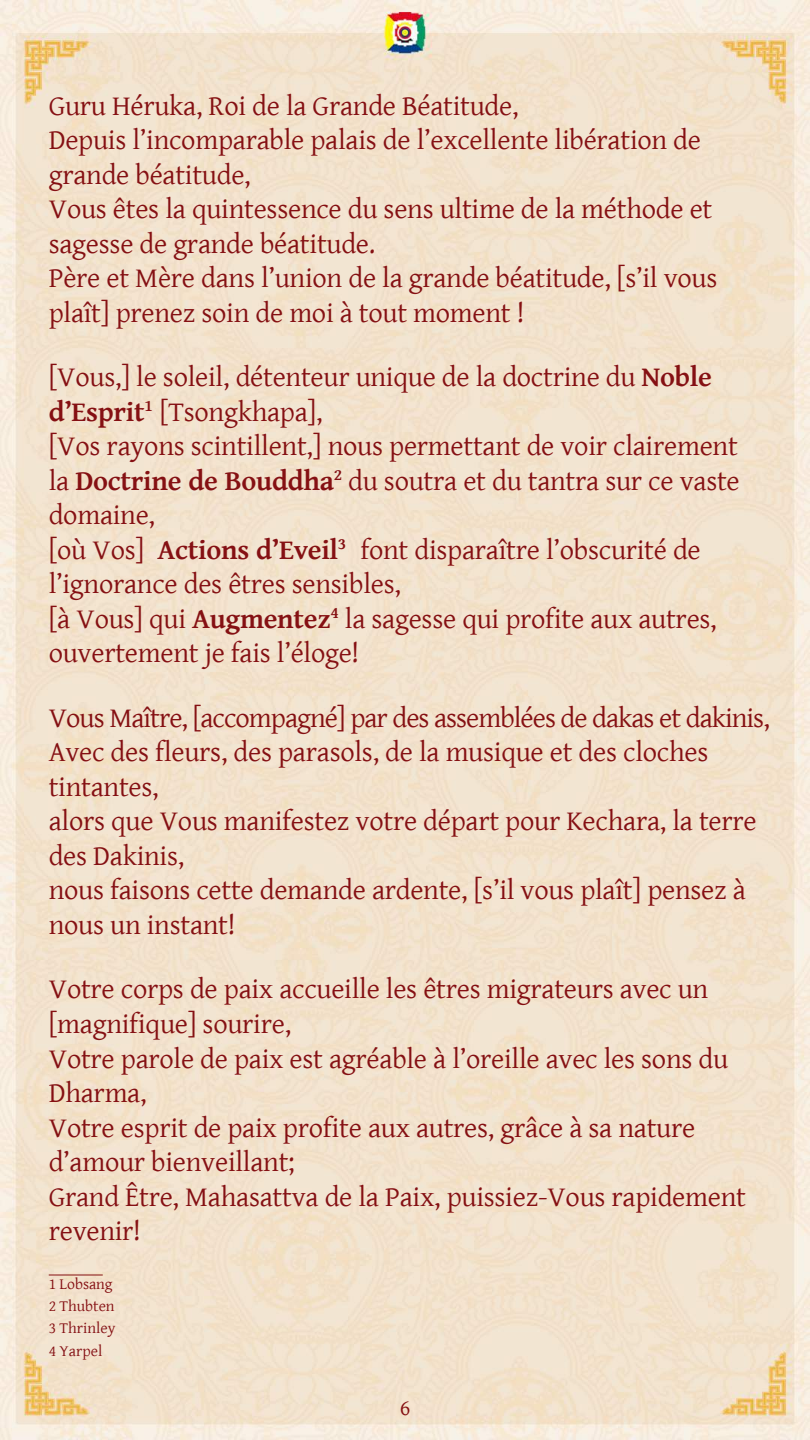
<style>
.page{position:relative;width:810px;height:1440px;background:#fff}
.page>*{position:absolute;margin:0;border:0;box-sizing:border-box;transform-origin:0 0}
.t1{font:28.5px/34.5px "Gentium Basic";letter-spacing:-.01em;color:#851013}
.t2{font:22.5px "Gentium Basic";color:#851013}
.t3{font:15.75px/22.5px "Gentium Basic";color:#851013}
.s1{font-weight:700}
</style>
<div class="page">
<img style="left:0;top:0;width:810px;height:1440px">
<hr style="left:49px;top:1275px;width:54px;height:1px;background:#851013">
<p class="t1" style="left:49px;top:88px;width:670px">Guru Héruka, Roi de la Grande Béatitude,<br>Depuis l’incomparable palais de l’excellente libération de grande béatitude,<br>Vous êtes la quintessence du sens ultime de la méthode et sagesse de grande béatitude.<br>Père et Mère dans l’union de la grande béatitude, [s’il vous plaît] prenez soin de moi à tout moment !</p>
<p class="t1" style="left:49px;top:359px;width:693px">[Vous,] le soleil, détenteur unique de la doctrine du <span class="s1">Noble d’Esprit</span><sup>1</sup> [Tsongkhapa],<br>[Vos rayons scintillent,] nous permettant de voir clairement la <span class="s1">Doctrine de Bouddha</span><sup>2</sup> du soutra et du tantra sur ce vaste domaine,<br>[où Vos] <span class="s1">Actions d’Eveil</span><sup>3</sup> font disparaître l’obscurité de l’ignorance des êtres sensibles,<br>[à Vous] qui <span class="s1">Augmentez</span><sup>4</sup> la sagesse qui profite aux autres, ouvertement je fais l’éloge!</p>
<p class="t1" style="left:49px;top:700px;width:723px">Vous Maître, [accompagné] par des assemblées de dakas et dakinis, Avec des fleurs, des parasols, de la musique et des cloches tintantes,<br>alors que Vous manifestez votre départ pour Kechara, la terre des Dakinis,<br>nous faisons cette demande ardente, [s’il vous plaît] pensez à nous un instant!</p>
<p class="t1" style="left:49px;top:971px;width:699px">Votre corps de paix accueille les êtres migrateurs avec un [magnifique] sourire,<br>Votre parole de paix est agréable à l’oreille avec les sons du Dharma,<br>Votre esprit de paix profite aux autres, grâce à sa nature d’amour bienveillant;<br>Grand Être, Mahasattva de la Paix, puissiez-Vous rapidement revenir!</p>
<p class="t3" style="left:49px;top:1272px;width:68px">1 Lobsang<br>2 Thubten<br>3 Thrinley<br>4 Yarpel</p>
<p class="t2" style="left:400px;top:1392px;width:12px">6</p>
</div>
